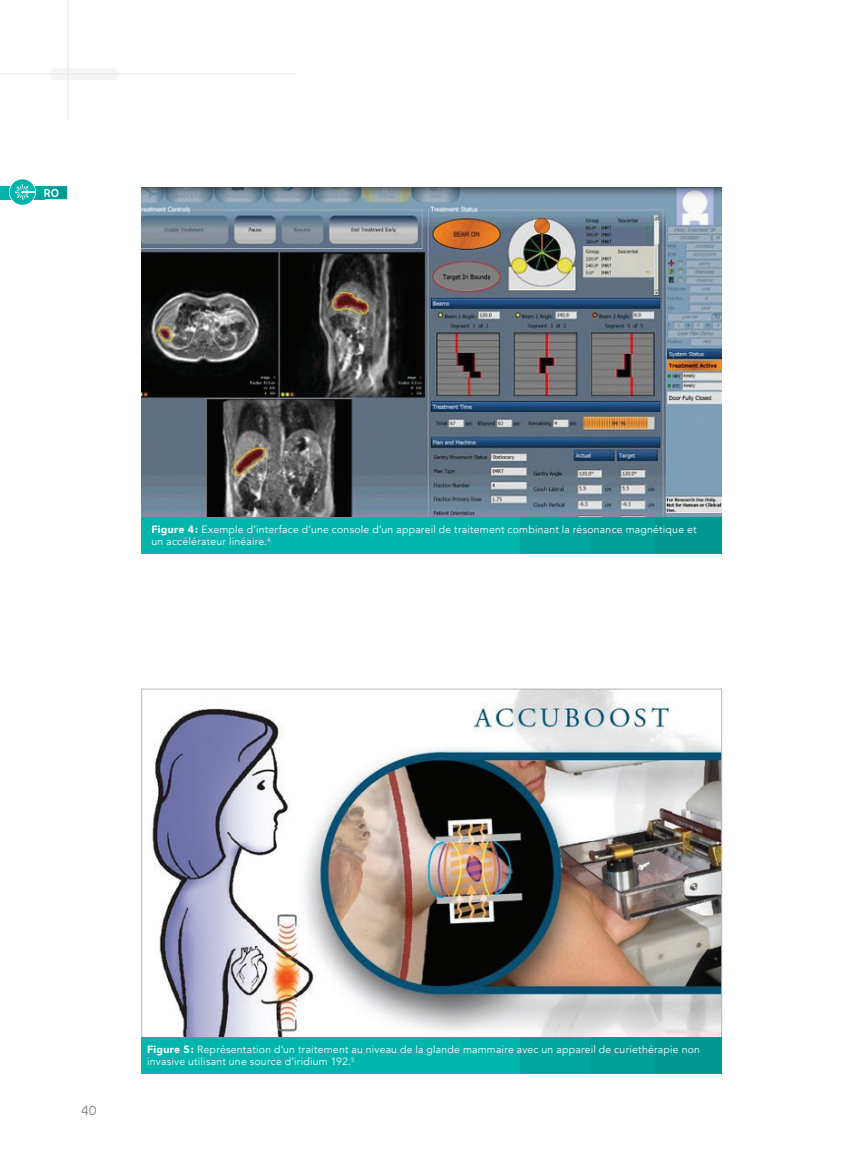
<style>
.page{position:relative;width:864px;height:1175px;background:#fff}
.page>*{position:absolute;margin:0;border:0;box-sizing:border-box;transform-origin:0 0}
.t1{font:500 12px "Nevo";color:#797c81}
.t2{font:10.5px/12px "Avenir";letter-spacing:.02em;color:#fff}
.t3{font:700 10.5px "Nevo";color:#fff}
.s1{font-weight:900}
</style>
<div class="page">
<svg style="left:0;top:179px;width:67px;height:26px"></svg>
<img style="left:152px;top:691px;width:568px;height:345px">
<div style="left:654px;top:1037px;width:68px;height:36px;background:#009891"></div>
<div style="left:141px;top:1037px;width:379px;height:36px;background:#00b5ac"></div>
<div style="left:586px;top:1037px;width:68px;height:36px;background:#009f98"></div>
<div style="left:520px;top:1037px;width:68px;height:36px;background:#00a59e"></div>
<img style="left:141px;top:187px;width:581px;height:330px">
<div style="left:654px;top:517px;width:68px;height:36px;background:#009891"></div>
<div style="left:141px;top:517px;width:379px;height:36px;background:#00b5ac"></div>
<div style="left:586px;top:517px;width:68px;height:36px;background:#009f98"></div>
<div style="left:520px;top:517px;width:68px;height:36px;background:#00a59e"></div>
<svg style="left:0;top:0;width:296px;height:120px"></svg>
<hr style="left:50px;top:73px;width:69px;height:1px;background:#797c81">
<p class="t3" style="left:44px;top:186px;width:17px">RO</p>
<p class="t2" style="left:152px;top:523px;width:547px"><span class="s1">Figure 4:</span> Exemple d’interface d’une console d’un appareil de traitement combinant la résonance magnétique et un accélérateur linéaire.<sup>4</sup></p>
<p class="t1" style="left:81px;top:1103px;width:17px">40</p>
<p class="t2" style="left:147px;top:1043px;width:554px"><span class="s1">Figure 5:</span> Représentation d’un traitement au niveau de la glande mammaire avec un appareil de curiethérapie non invasive utilisant une source d’iridium 192.<sup>5</sup></p>
</div>
